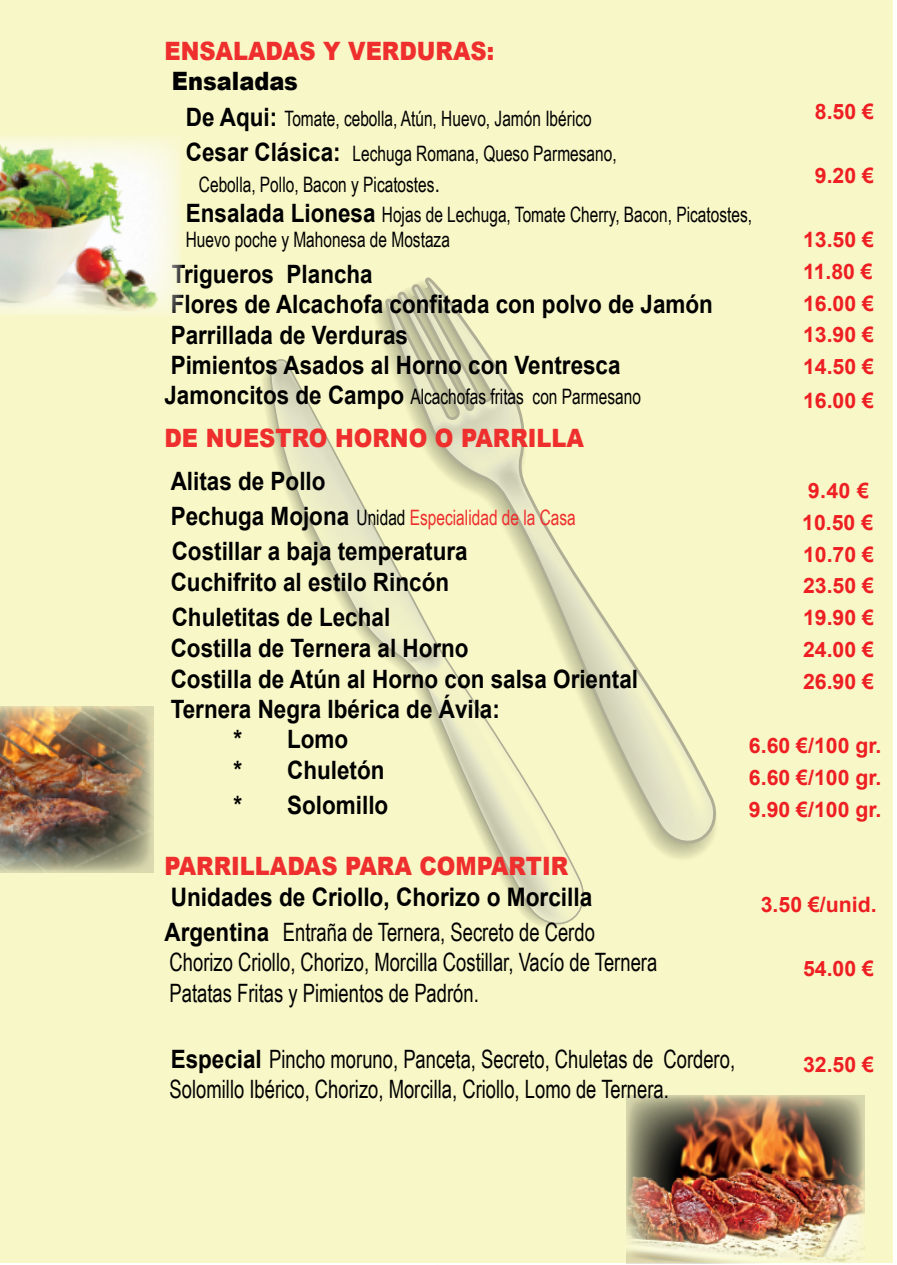
<style>
.page{position:relative;width:897px;height:1265px;background:#fff}
.page>*{position:absolute;margin:0;border:0;box-sizing:border-box;transform-origin:0 0}
.t1{font:700 25.5px "Arial";color:#000001;scale:.89 1}
.t2{font:700 25.35px/30.3px "Arial";color:#000001;scale:.89 1}
.t3{font:25.35px/30.3px "Arial Narrow";color:#000001;scale:.89 1}
.t4{font:900 25.35px "Arial";color:#ee2f2d;scale:.89 1}
.t5{font:900 25.35px "Arial";color:#000001;scale:.89 1}
.t6{font:21.3px/35.4px "Arial Narrow";color:#000001;scale:.89 1}
.t7{font:700 21.3px/32px "Arial";color:#ee1f23;text-align:justify}
.t8{font:21.3px "Arial Narrow";color:#ee2f2d;scale:.89 1}
.s1{font-family:"Arial";font-weight:700;font-size:25.35px}
.s2{font-size:25.35px}
.s3{font-family:"Arial";font-weight:700;font-size:25.35px;color:#000001}
.s4{color:#000001}
.s5{font-family:"Arial";font-weight:700}
</style>
<div class="page">
<div style="left:0;top:0;width:892px;height:1262px;background:#f8f7c7"></div>
<svg style="left:270px;top:360px;width:111px;height:295px"></svg>
<svg style="left:486px;top:847px;width:221px;height:76px"></svg>
<svg style="left:384px;top:277px;width:332px;height:570px"></svg>
<img style="left:0;top:706px;width:154px;height:166px">
<img style="left:625px;top:1095px;width:239px;height:168px">
<img style="left:0;top:137px;width:181px;height:178px">
<p class="t4" style="left:164px;top:32px;width:372px">ENSALADAS Y VERDURAS:</p>
<p class="t5" style="left:172px;top:63px;width:143px">Ensaladas</p>
<p class="t6" style="left:186px;top:100px;width:485px"><span class="s1">De Aqui:</span> Tomate, cebolla, Atún, Huevo, Jamón Ibérico<br><span class="s1">Cesar Clásica:</span> Lechuga Romana, Queso Parmesano,</p>
<p class="t6" style="left:186px;top:168px;width:637px;line-height:30.3px;text-indent:13px">Cebolla, Pollo, Bacon y Picatostes<span class="s2">.<br></span><span class="s1">Ensalada Lionesa</span> Hojas de Lechuga, Tomate Cherry, Bacon, Picatostes,</p>
<p class="t6" style="left:186px;top:221px;width:298px">Huevo poche y Mahonesa de Mostaza</p>
<p class="t2" style="left:171px;top:259px;width:610px">Trigueros Plancha<br>Flores de Alcachofa confitada con polvo de Jamón<br>Parrillada de Verduras<br>Pimientos Asados al Horno con Ventresca</p>
<p class="t6" style="left:164px;top:378px;width:536px"><span class="s1">Jamoncitos de Campo</span> Alcachofas fritas con Parmesano</p>
<p class="t4" style="left:164px;top:419px;width:472px">DE NUESTRO HORNO O PARRILLA</p>
<p class="t2" style="left:171px;top:466px;width:175px">Alitas de Pollo</p>
<p class="t8" style="left:171px;top:502px;width:456px"><span class="s3">Pechuga Mojona</span> <span class="s4">Unidad</span> Especialidad de la Casa</p>
<p class="t2" style="left:171px;top:536px;width:335px">Costillar a baja temperatura<br>Cuchifrito al estilo Rincón</p>
<p class="t2" style="left:172px;top:602px;width:247px">Chuletitas de Lechal</p>
<p class="t2" style="left:171px;top:633px;width:336px">Costilla de Ternera al Horno</p>
<p class="t2" style="left:171px;top:664px;width:526px">Costilla de Atún al Horno con salsa Oriental</p>
<p class="t2" style="left:171px;top:694px;width:371px">Ternera Negra Ibérica de Ávila:</p>
<p class="t2" style="left:233px;top:724px;width:131px">* Lomo</p>
<p class="t2" style="left:233px;top:755px;width:171px">* Chuletón</p>
<p class="t2" style="left:233px;top:790px;width:175px">* Solomillo</p>
<p class="t7" style="left:814px;top:96px;width:61px">8.50 €</p>
<p class="t7" style="left:814px;top:160px;width:61px">9.20 €</p>
<p class="t7" style="left:802px;top:223px;width:72px">13.50 € 11.80 € 16.00 € 13.90 € 14.50 €</p>
<p class="t7" style="left:802px;top:385px;width:72px">16.00 €</p>
<p class="t7" style="left:808px;top:474px;width:62px;rotate:1deg">9.40 €</p>
<p class="t7" style="left:801px;top:506px;width:73px">10.50 € 10.70 € 23.50 € 19.90 € 24.00 € 26.90 €</p>
<p class="t7" style="left:748px;top:729px;width:134px">6.60 €/100 gr.<br>6.60 €/100 gr.<br>9.90 €/100 gr.</p>
<p class="t4" style="left:164px;top:847px;width:455px">PARRILLADAS PARA COMPARTIR</p>
<p class="t1" style="left:171px;top:878px;width:475px">Unidades de Criollo, Chorizo o Morcilla</p>
<p class="t3" style="left:164px;top:916px;width:555px"><span class="s5">Argentina</span> Entraña de Ternera, Secreto de Cerdo<br>Chorizo Criollo, Chorizo, Morcilla Costillar, Vacío de Ternera<br>Patatas Fritas y Pimientos de Padrón.</p>
<p class="t3" style="left:169px;top:1042px;width:636px"><span class="s5">Especial</span> Pincho moruno, Panceta, Secreto, Chuletas de Cordero,<br>Solomillo Ibérico, Chorizo, Morcilla, Criollo, Lomo de Ternera.</p>
<p class="t7" style="left:760px;top:889px;width:117px">3.50 €/unid.</p>
<p class="t7" style="left:802px;top:953px;width:72px">54.00 €</p>
<p class="t7" style="left:802px;top:1048px;width:72px">32.50 €</p>
</div>
